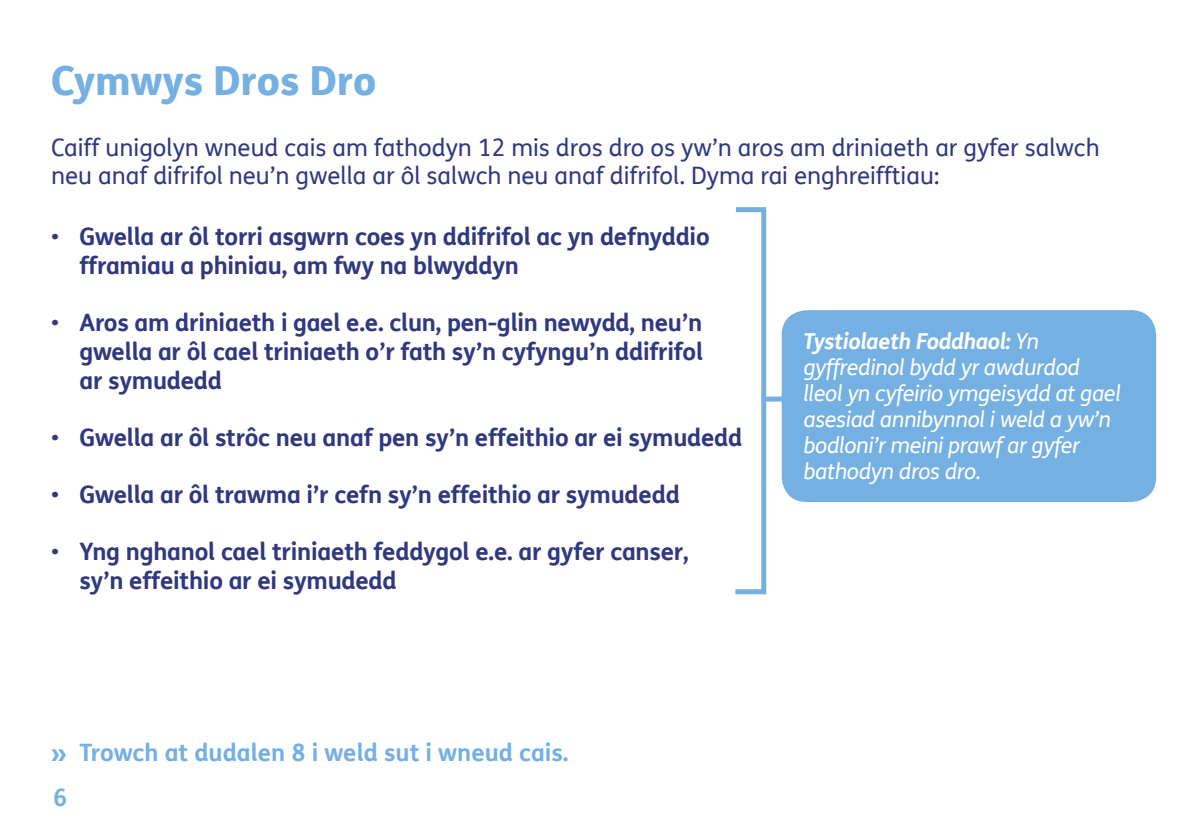
<style>
.page{position:relative;width:1191px;height:840px;background:#fff}
.page>*{position:absolute;margin:0;border:0;box-sizing:border-box;transform-origin:0 0}
.Heading{font:800 40px "FS Me";color:#75b0e3}
.t1{font:700 24px/28.8px "FS Me";letter-spacing:-.01em;color:#303880}
.Body{font:24px/28.8px "FS Me";color:#303880}
.t2{font:700 24px "FS Me";color:#75b0e3}
.Evidence_Title{font:italic 22px/26px "FS Me";letter-spacing:-.015em;color:#fff}
.s1{font-weight:400}
.s2{font-family:"Gill Sans"}
.s3{font-weight:700}
</style>
<div class="page">
<div style="left:782px;top:311px;width:373px;height:189px;background:#75b0e3;border-radius:24px"></div>
<div style="left:781px;top:310px;width:375px;height:191px;border:2px solid #75b0e3;border-radius:24px"></div>
<div style="left:736px;top:207px;width:30px;height:5px;background:#75b0e3"></div>
<div style="left:735px;top:589px;width:30px;height:5px;background:#75b0e3"></div>
<div style="left:761px;top:211px;width:5px;height:383px;background:#75b0e3"></div>
<div style="left:761px;top:396px;width:33px;height:5px;background:#75b0e3"></div>
<p class="Heading" style="left:51px;top:49px;width:327px">Cymwys Dros Dro</p>
<p class="Body" style="left:51px;top:132px;width:1050px">Caiff unigolyn wneud cais am fathodyn 12 mis dros dro os yw’n aros am driniaeth ar gyfer salwch neu anaf difrifol neu’n gwella ar ôl salwch neu anaf difrifol. Dyma rai enghreifftiau:</p>
<p class="t1" style="left:79px;top:221px;width:632px;text-indent:-28px"><span class="s1">•</span> Gwella ar ôl torri asgwrn coes yn ddifrifol ac yn defnyddio fframiau a phiniau, am fwy na blwyddyn</p>
<p class="t1" style="left:79px;top:307px;width:625px;text-align:justify;text-indent:-28px"><span class="s1">•</span> Aros am driniaeth i gael e.e. clun, pen-glin newydd, neu’n gwella ar ôl cael triniaeth o’r fath sy’n cyfyngu’n ddifrifol ar symudedd</p>
<p class="t1" style="left:51px;top:421px;width:693px"><span class="s1">•</span> Gwella ar ôl strôc neu anaf pen sy’n effeithio ar ei symudedd</p>
<p class="t1" style="left:51px;top:479px;width:630px"><span class="s1">•</span> Gwella ar ôl trawma i’r cefn sy’n effeithio ar symudedd</p>
<p class="t1" style="left:79px;top:536px;width:611px;text-indent:-28px"><span class="s1">•</span> Yng nghanol cael triniaeth feddygol e.e. ar gyfer canser, sy’n effeithio ar ei symudedd</p>
<p class="t2" style="left:51px;top:733px;width:519px"><span class="s2">»</span> Trowch at dudalen 8 i weld sut i wneud cais.</p>
<p class="t2" style="left:53px;top:778px;width:16px">6</p>
<p class="Evidence_Title" style="left:803px;top:327px;width:319px"><span class="s3">Tystiolaeth Foddhaol:</span> Yn gyffredinol bydd yr awdurdod lleol yn cyfeirio ymgeisydd at gael asesiad annibynnol i weld a yw’n bodloni’r meini prawf ar gyfer bathodyn dros dro.</p>
</div>
